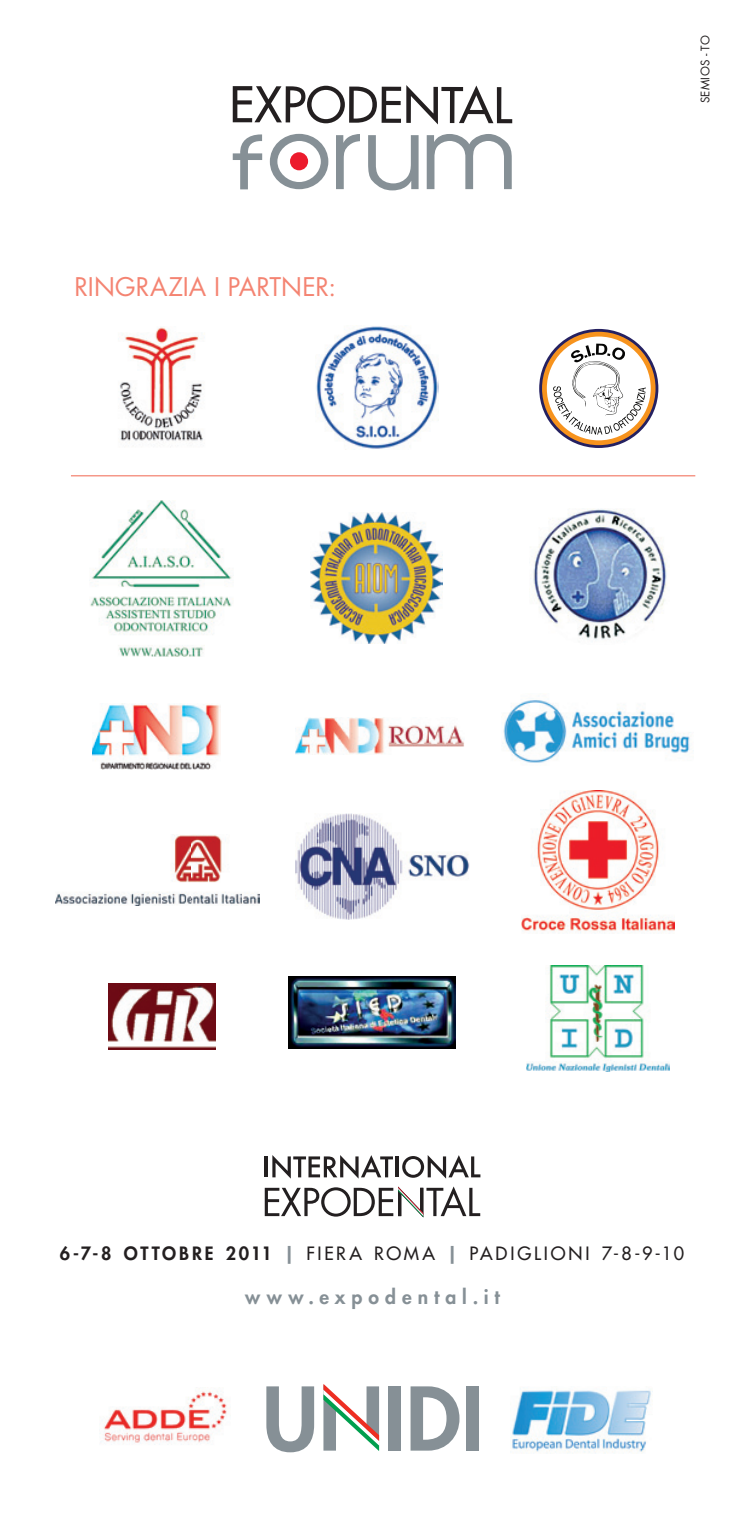
<style>
.page{position:relative;width:745px;height:1524px;background:#fff}
.page>*{position:absolute;margin:0;border:0;box-sizing:border-box;transform-origin:0 0}
.t1{font:25px "Futura Std";letter-spacing:.005em;color:#f48472}
.t2{font:800 19.25px "Futura Std";letter-spacing:.315em;color:#869096}
.t3{font:500 18px "Futura Std";letter-spacing:.155em;color:#231f20}
.t4{font:11.5px "Futura Std";letter-spacing:.02em;color:#231f20}
.s1{font-weight:800}
.s2{font-weight:700;color:#869096}
</style>
<div class="page">
<img style="left:533px;top:509px;width:134px;height:131px">
<img style="left:90px;top:501px;width:142px;height:155px">
<img style="left:310px;top:513px;width:132px;height:130px">
<img style="left:93px;top:703px;width:127px;height:66px">
<img style="left:295px;top:718px;width:169px;height:36px">
<img style="left:295px;top:813px;width:174px;height:106px">
<img style="left:521px;top:790px;width:152px;height:143px">
<img style="left:109px;top:984px;width:106px;height:65px">
<img style="left:288px;top:977px;width:167px;height:71px">
<img style="left:526px;top:965px;width:142px;height:107px">
<img style="left:503px;top:700px;width:187px;height:63px">
<img style="left:56px;top:835px;width:203px;height:70px">
<svg style="left:336px;top:134px;width:24px;height:55px"></svg>
<svg style="left:368px;top:135px;width:50px;height:55px"></svg>
<svg style="left:426px;top:134px;width:85px;height:55px"></svg>
<svg style="left:232px;top:134px;width:30px;height:55px"></svg>
<svg style="left:270px;top:134px;width:58px;height:55px"></svg>
<svg style="left:232px;top:85px;width:280px;height:39px"></svg>
<div style="left:290px;top:152px;width:18px;height:18px;background:#ec1b2d;border-radius:50%"></div>
<hr style="left:264px;top:1156px;width:3px;height:21px;background:#231f20">
<svg style="left:272px;top:1155px;width:121px;height:23px"></svg>
<hr style="left:395px;top:1156px;width:3px;height:21px;background:#231f20">
<svg style="left:402px;top:1155px;width:78px;height:23px"></svg>
<svg style="left:264px;top:1186px;width:216px;height:31px"></svg>
<svg style="left:266px;top:1386px;width:48px;height:66px"></svg>
<div style="left:388px;top:1386px;width:13px;height:64px;background:#869096"></div>
<svg style="left:410px;top:1386px;width:49px;height:64px"></svg>
<div style="left:466px;top:1386px;width:12px;height:64px;background:#869096"></div>
<svg style="left:323px;top:1384px;width:56px;height:67px"></svg>
<img style="left:119px;top:327px;width:86px;height:116px">
<img style="left:316px;top:326px;width:122px;height:123px">
<svg style="left:539px;top:329px;width:119px;height:119px"></svg>
<svg style="left:541px;top:332px;width:114px;height:113px"></svg>
<div style="left:546px;top:336px;width:104px;height:104px;background:#fff;border-radius:50%"></div>
<svg style="left:553px;top:344px;width:92px;height:90px"></svg>
<hr style="left:71px;top:475px;width:623px;height:1px;background:#f48472">
<img style="left:510px;top:1390px;width:141px;height:64px">
<img style="left:99px;top:1388px;width:128px;height:57px">
<h1 class="t1" style="left:74px;top:271px;width:263px">RINGRAZIA I pARTNER:</h1>
<p class="t4" style="left:697px;top:103px;width:69px;rotate:-90deg">SEMIOS - TO</p>
<p class="t3" style="left:60px;top:1242px;width:625px"><span class="s1">6-7-8 ottobre 2011</span> <span class="s2">|</span> FIERA ROMA <span class="s2">|</span> PADIGLIONI 7-8-9-10</p>
<p class="t2" style="left:245px;top:1285px;width:256px">www.expodental.it</p>
</div>
